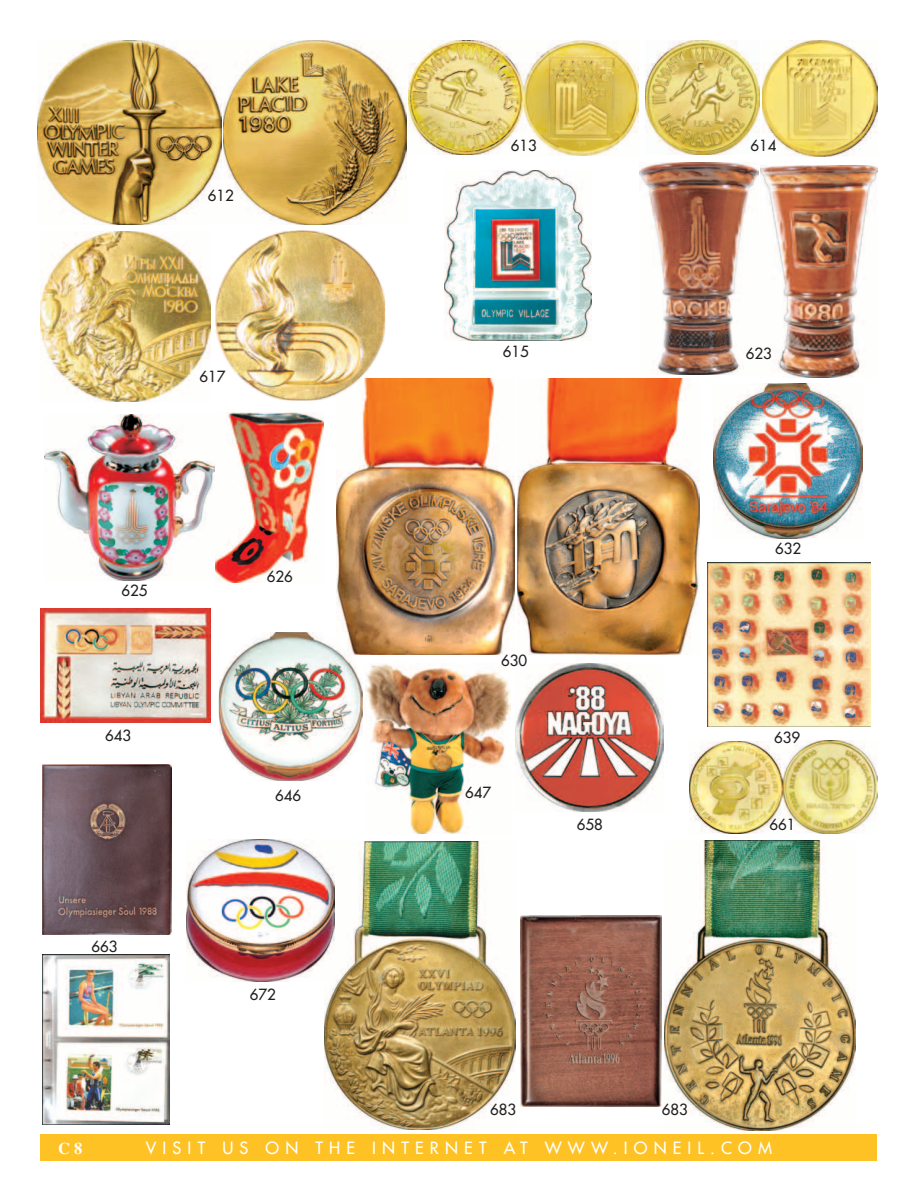
<style>
.page{position:relative;width:918px;height:1188px;background:#fff}
.page>*{position:absolute;margin:0;border:0;box-sizing:border-box;transform-origin:0 0}
.t1{font:16.5px "Futura";letter-spacing:.375em;color:#fff}
.t2{font:700 16.5px "Times";color:#fff}
.t3{font:15px "Futura";color:#231f20}
</style>
<div class="page">
<img style="left:325px;top:842px;width:191px;height:288px">
<img style="left:186px;top:839px;width:149px;height:142px">
<img style="left:665px;top:840px;width:191px;height:291px">
<img style="left:521px;top:916px;width:141px;height:191px">
<img style="left:43px;top:765px;width:128px;height:170px">
<img style="left:43px;top:954px;width:126px;height:170px">
<img style="left:336px;top:378px;width:179px;height:276px">
<img style="left:518px;top:378px;width:181px;height:277px">
<img style="left:41px;top:232px;width:170px;height:170px">
<div style="left:40px;top:1134px;width:838px;height:27px;background:#fec224"></div>
<img style="left:38px;top:40px;width:183px;height:184px">
<img style="left:223px;top:40px;width:183px;height:184px">
<img style="left:408px;top:41px;width:115px;height:114px">
<img style="left:525px;top:40px;width:113px;height:115px">
<img style="left:645px;top:41px;width:115px;height:114px">
<img style="left:763px;top:40px;width:115px;height:116px">
<img style="left:444px;top:170px;width:147px;height:170px">
<img style="left:639px;top:162px;width:119px;height:213px">
<img style="left:761px;top:165px;width:117px;height:213px">
<img style="left:44px;top:415px;width:170px;height:165px">
<img style="left:216px;top:413px;width:108px;height:170px">
<img style="left:714px;top:383px;width:149px;height:156px">
<img style="left:708px;top:563px;width:163px;height:163px">
<img style="left:41px;top:608px;width:169px;height:114px">
<img style="left:365px;top:664px;width:146px;height:170px">
<img style="left:515px;top:663px;width:149px;height:149px">
<img style="left:689px;top:741px;width:188px;height:93px">
<img style="left:215px;top:230px;width:170px;height:170px">
<img style="left:219px;top:632px;width:144px;height:149px">
<p class="t3" style="left:208px;top:186px;width:28px">612</p>
<p class="t3" style="left:199px;top:367px;width:28px">617</p>
<p class="t3" style="left:122px;top:581px;width:28px">625</p>
<p class="t3" style="left:267px;top:567px;width:28px">626</p>
<p class="t3" style="left:511px;top:136px;width:28px">613</p>
<p class="t3" style="left:750px;top:136px;width:28px">614</p>
<p class="t3" style="left:503px;top:342px;width:28px">615</p>
<p class="t3" style="left:746px;top:344px;width:28px">623</p>
<p class="t3" style="left:501px;top:651px;width:28px">630</p>
<p class="t3" style="left:775px;top:539px;width:28px">632</p>
<p class="t3" style="left:105px;top:726px;width:28px">643</p>
<p class="t3" style="left:774px;top:728px;width:28px">639</p>
<p class="t3" style="left:92px;top:937px;width:28px">663</p>
<p class="t3" style="left:275px;top:786px;width:28px">646</p>
<p class="t3" style="left:465px;top:783px;width:28px">647</p>
<p class="t3" style="left:250px;top:985px;width:28px">672</p>
<p class="t3" style="left:577px;top:815px;width:28px">658</p>
<p class="t3" style="left:770px;top:815px;width:28px">661</p>
<p class="t3" style="left:490px;top:1100px;width:28px">683</p>
<p class="t3" style="left:662px;top:1100px;width:28px">683</p>
<p class="t2" style="left:58px;top:1139px;width:26px">C 8</p>
<p class="t1" style="left:146px;top:1138px;width:628px">VISIT US ON THE INTERNET AT WWW.IONEIL.COM</p>
</div>
